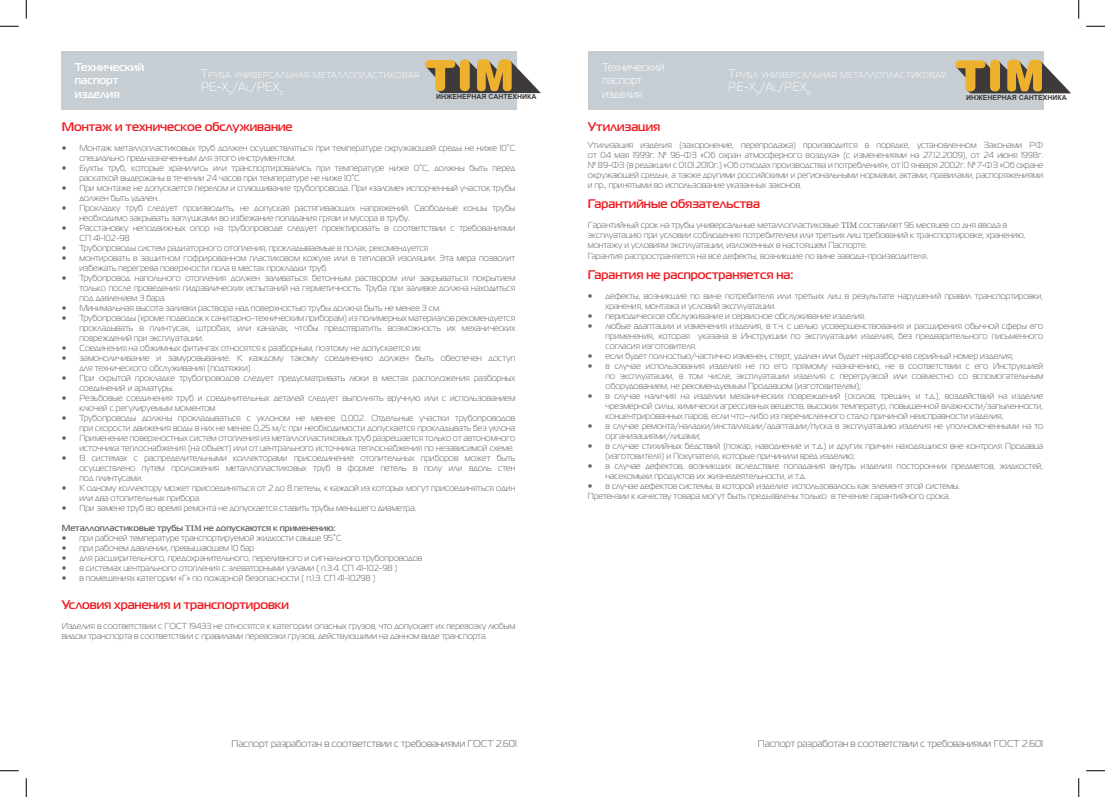
<style>
.page{position:relative;width:1105px;height:797px;background:#fff}
.page>*{position:absolute;margin:0;border:0;box-sizing:border-box;transform-origin:0 0}
.t1{font:700 12.5px "Magistral C";color:#ed1d23}
.t2{font:12.38px "Magistral C";letter-spacing:.05em;color:#fff;scale:.91 1}
.t3{font:700 11.25px/13.5px "Magistral C";color:#fff}
.t4{font:11.25px/13.5px "Magistral C";color:#fff}
.t5{font:10px "Magistral C";color:#636366}
.t6{font:8.75px/10px "Magistral C";color:#636366}
.t7{font:700 8.75px "Magistral C";color:#636366}
.t8{font:8.62px "Magistral C";letter-spacing:.07em;color:#fff;scale:.91 1}
.t9{font:700 7px "Arial";color:#3e3a39}
.s1{font-size:12.38px}
.s2{font-size:8.62px}
.s3{font-family:"Minion Pro"}
</style>
<div class="page">
<div style="left:588px;top:52px;width:455px;height:58px;background:#c6ced4"></div>
<div style="left:62px;top:52px;width:455px;height:58px;background:#c6ced4"></div>
<svg style="left:0;top:25px;width:19px;height:2px"></svg>
<svg style="left:1086px;top:25px;width:19px;height:2px"></svg>
<svg style="left:0;top:770px;width:19px;height:1px"></svg>
<svg style="left:1086px;top:770px;width:19px;height:1px"></svg>
<svg style="left:25px;top:0;width:2px;height:19px"></svg>
<svg style="left:25px;top:778px;width:2px;height:19px"></svg>
<svg style="left:1078px;top:0;width:1px;height:19px"></svg>
<svg style="left:1078px;top:778px;width:1px;height:19px"></svg>
<svg style="left:425px;top:59px;width:116px;height:34px"></svg>
<svg style="left:955px;top:60px;width:116px;height:33px"></svg>
<p class="t3" style="left:75px;top:61px;width:71px">Технический паспорт изделия</p>
<p class="t4" style="left:602px;top:61px;width:64px">Технический паспорт изделия</p>
<p class="t8" style="left:728px;top:71px;width:241px"><span class="s1">Т</span>руба универсальная меТаллопласТиковая</p>
<h2 class="t2" style="left:728px;top:82px;width:92px">PE-X<sub>b</sub>/A<span class="s2">l</span>/PEX<sub>b</sub></h2>
<p class="t8" style="left:201px;top:71px;width:241px"><span class="s1">Т</span>руба универсальная меТаллопласТиковая</p>
<h2 class="t2" style="left:201px;top:82px;width:92px">PE-X<sub>b</sub>/A<span class="s2">l</span>/PEX<sub>b</sub></h2>
<p class="t9" style="left:436px;top:92px;width:102px">ИНЖЕНЕРНАЯ САНТЕХНИКА</p>
<p class="t9" style="left:966px;top:92px;width:102px">ИНЖЕНЕРНАЯ САНТЕХНИКА</p>
<h1 class="t1" style="left:62px;top:122px;width:232px">Монтаж и техническое обслуживание</h1>
<p class="t6" style="left:79px;top:143px;width:437px;text-indent:-18px">• Монтаж металлопластиковых труб должен осуществляться при температуре окружающей среды не ниже 10°С специально предназначенным для этого инструментом.</p>
<p class="t6" style="left:79px;top:163px;width:437px;text-indent:-18px">• Бухты труб, которые хранились или транспортировались при температуре ниже 0°С, должны быть перед раскаткой выдержаны в течении 24 часов при температуре не ниже 10°С</p>
<p class="t6" style="left:79px;top:183px;width:437px;text-indent:-18px">• При монтаже не допускается перелом и сплющивание трубопровода. При «заломе» испорченный участок трубы должен быть удален.</p>
<p class="t6" style="left:79px;top:203px;width:437px;text-indent:-18px">• Прокладку труб следует производить, не допуская растягивающих напряжений. Свободные концы трубы необходимо закрывать заглушками во избежание попадания грязи и мусора в трубу.</p>
<p class="t6" style="left:79px;top:223px;width:437px;text-indent:-18px">• Расстановку неподвижных опор на трубопроводе следует проектировать в соответствии с требованиями<br>СП 41-102-98</p>
<p class="t6" style="left:62px;top:243px;width:368px">• Трубопроводы систем радиаторного отопления, прокладываемые в полах, рекомендуется</p>
<p class="t6" style="left:79px;top:253px;width:437px;text-indent:-18px">• монтировать в защитном гофрированном пластиковом кожухе или в тепловой изоляции. Эта мера позволит избежать перегрева поверхности пола в местах прокладки труб.</p>
<p class="t6" style="left:79px;top:273px;width:437px;text-align:justify;text-indent:-18px">• Трубопровод напольного отопления должен заливаться бетонным раствором или закрываться покрытием только после проведения гидравлических испытаний на герметичность. Труба при заливке должна находиться под давлением 3 бара.</p>
<p class="t6" style="left:62px;top:303px;width:380px">• Минимальная высота заливки раствора над поверхностью трубы должна быть не менее 3 см.</p>
<p class="t6" style="left:79px;top:313px;width:437px;text-align:justify;text-indent:-18px">• Трубопроводы (кроме подводок к санитарно-техническим приборам) из полимерных материалов рекомендуется прокладывать в плинтусах, штробах, или каналах, чтобы предотвратить возможность их механических повреждений при эксплуатации.</p>
<p class="t6" style="left:62px;top:343px;width:360px">• Соединения на обжимных фитингах относятся к разборным, поэтому не допускается их</p>
<p class="t6" style="left:79px;top:353px;width:437px;text-indent:-18px">• замоноличивание и замуровывание. К каждому такому соединению должен быть обеспечен доступ для технического обслуживания (подтяжки).</p>
<p class="t6" style="left:79px;top:373px;width:437px;text-indent:-18px">• При скрытой прокладке трубопроводов следует предусматривать люки в местах расположения разборных соединений и арматуры.</p>
<p class="t6" style="left:79px;top:393px;width:437px;text-indent:-18px">• Резьбовые соединения труб и соединительных деталей следует выполнять вручную или с использованием ключей с регулируемым моментом</p>
<p class="t6" style="left:62px;top:413px;width:455px;text-align:right">• Трубопроводы должны прокладываться с уклоном не менее 0,002. Отдельные участки трубопроводов при скорости движения воды в них не менее 0,25 м/с при необходимости допускается прокладывать без уклона</p>
<p class="t6" style="left:62px;top:433px;width:455px;text-align:right">• Применение поверхностных систем отопления из металлопластиковых труб разрешается только от автономного источника теплоснабжения (на объект) или от центрального источника теплоснабжения по независимой схеме.</p>
<p class="t6" style="left:79px;top:453px;width:437px;text-align:justify;text-indent:-18px">• В системах с распределительными коллекторами присоединение отопительных приборов может быть осуществлено путем проложения металлопластиковых труб в форме петель в полу или вдоль стен под плинтусами.</p>
<p class="t6" style="left:79px;top:483px;width:437px;text-indent:-18px">• К одному коллектору может присоединяться от 2 до 8 петель, к каждой из которых могут присоединяться один или два отопительных прибора.</p>
<p class="t6" style="left:62px;top:503px;width:356px">• При замене труб во время ремонта не допускается ставить трубы меньшего диаметра.</p>
<p class="t7" style="left:62px;top:524px;width:275px">Металлопластиковые трубы <span class="s3">TIM</span> не допускаются к применению:</p>
<p class="t6" style="left:62px;top:533px;width:281px">• при рабочей температуре транспортируемой жидкости свыше 95°С</p>
<p class="t6" style="left:62px;top:543px;width:194px">• при рабочем давлении, превышающем 10 бар</p>
<p class="t6" style="left:62px;top:553px;width:362px">• для расширительного, предохранительного, переливного и сигнального трубопроводов</p>
<p class="t6" style="left:62px;top:563px;width:337px">• в системах центрального отопления с элеваторными узлами ( п.3.4. СП 41-102-98 )</p>
<p class="t6" style="left:62px;top:573px;width:315px">• в помещениях категории «Г» по пожарной безопасности ( п.1.3. СП 41-10298 )</p>
<h1 class="t1" style="left:62px;top:600px;width:229px">Условия хранения и транспортировки</h1>
<p class="t6" style="left:62px;top:621px;width:455px">Изделия в соответствии с ГОСТ 19433 не относятся к категории опасных грузов, что допускает их перевозку любым видом транспорта в соответствии с правилами перевозки грузов, действующими на данном виде транспорта.</p>
<h1 class="t1" style="left:588px;top:122px;width:74px">Утилизация</h1>
<p class="t6" style="left:588px;top:141px;width:457px;text-align:justify">Утилизация изделия (захоронение, перепродажа) производится в порядке, установленном Законами РФ от 04 мая 1999г. № 96-ФЗ «Об охран атмосферного воздуха» (с изменениями на 27.12.2009), от 24 июня 1998г. № 89-ФЗ (в редакции с 01.01.2010г.) «Об отходах производства и потребления», от 10 января 2002г. № 7-ФЗ «Об охране окружающей среды», а также другими российскими и региональными нормами, актами, правилами, распоряжениями и пр., принятыми во использование указанных законов.</p>
<h1 class="t1" style="left:588px;top:199px;width:174px">Гарантийные обязательства</h1>
<p class="t6" style="left:588px;top:221px;width:439px">Гарантийный срок на трубы универсальные металлопластиковые <span class="s3">TIM</span> составляет 96 месяцев со дня ввода в эксплуатацию при условии соблюдения потребителем или третьих лиц требований к транспортировке, хранению, монтажу и условиям эксплуатации, изложенных в настоящем Паспорте.<br>Гарантия распространяется на все дефекты, возникшие по вине завода-производителя.</p>
<h1 class="t1" style="left:588px;top:269px;width:207px">Гарантия не распространяется на:</h1>
<p class="t6" style="left:606px;top:291px;width:439px;text-indent:-18px">• дефекты, возникшие по вине потребителя или третьих лиц в результате нарушений правил транспортировки, хранения, монтажа и условий эксплуатации.</p>
<p class="t6" style="left:588px;top:311px;width:279px">• периодическое обслуживание и сервисное обслуживание изделия.</p>
<p class="t6" style="left:606px;top:321px;width:439px;text-align:justify;text-indent:-18px">• любые адаптации и изменения изделия, в т.ч. с целью усовершенствования и расширения обычной сферы его применения, которая указана в Инструкции по эксплуатации изделия, без предварительного письменного согласия изготовителя.</p>
<p class="t6" style="left:588px;top:351px;width:427px">• если будет полностью/частично изменен, стерт, удален или будет неразборчив серийный номер изделия;</p>
<p class="t6" style="left:606px;top:361px;width:439px;text-align:justify;text-indent:-18px">• в случае использования изделия не по его прямому назначению, не в соответствии с его Инструкцией по эксплуатации, в том числе, эксплуатации изделия с перегрузкой или совместно со вспомогательным оборудованием, не рекомендуемым Продавцом (изготовителем);</p>
<p class="t6" style="left:606px;top:391px;width:439px;text-align:justify;text-indent:-18px">• в случае наличия на изделии механических повреждений (сколов, трещин, и т.д.), воздействий на изделие чрезмерной силы, химически агрессивных веществ, высоких температур, повышенной влажности/запыленности, концентрированных паров, если что–либо из перечисленного стало причиной неисправности изделия;</p>
<p class="t6" style="left:606px;top:421px;width:439px;text-indent:-18px">• в случае ремонта/наладки/инсталляции/адаптации/пуска в эксплуатацию изделия не уполномоченными на то организациями/лицами;</p>
<p class="t6" style="left:606px;top:441px;width:439px;text-indent:-18px">• в случае стихийных бедствий (пожар, наводнение и т.д.) и других причин находящихся вне контроля Продавца (изготовителя) и Покупателя, которые причинили вред изделию;</p>
<p class="t6" style="left:606px;top:461px;width:439px;text-indent:-18px">• в случае дефектов, возникших вследствие попадания внутрь изделия посторонних предметов, жидкостей, насекомыхи продуктов их жизнедеятельности, и т.д.</p>
<p class="t6" style="left:588px;top:481px;width:373px">• в случае дефектов системы, в которой изделие использовалось как элемент этой системы.<br>Претензии к качеству товара могут быть предъявлены только в течение гарантийного срока.</p>
<p class="t5" style="left:232px;top:739px;width:287px">Паспорт разработан в соответствии с требованиями ГОСТ 2.601</p>
<p class="t5" style="left:758px;top:739px;width:287px">Паспорт разработан в соответствии с требованиями ГОСТ 2.601</p>
</div>
